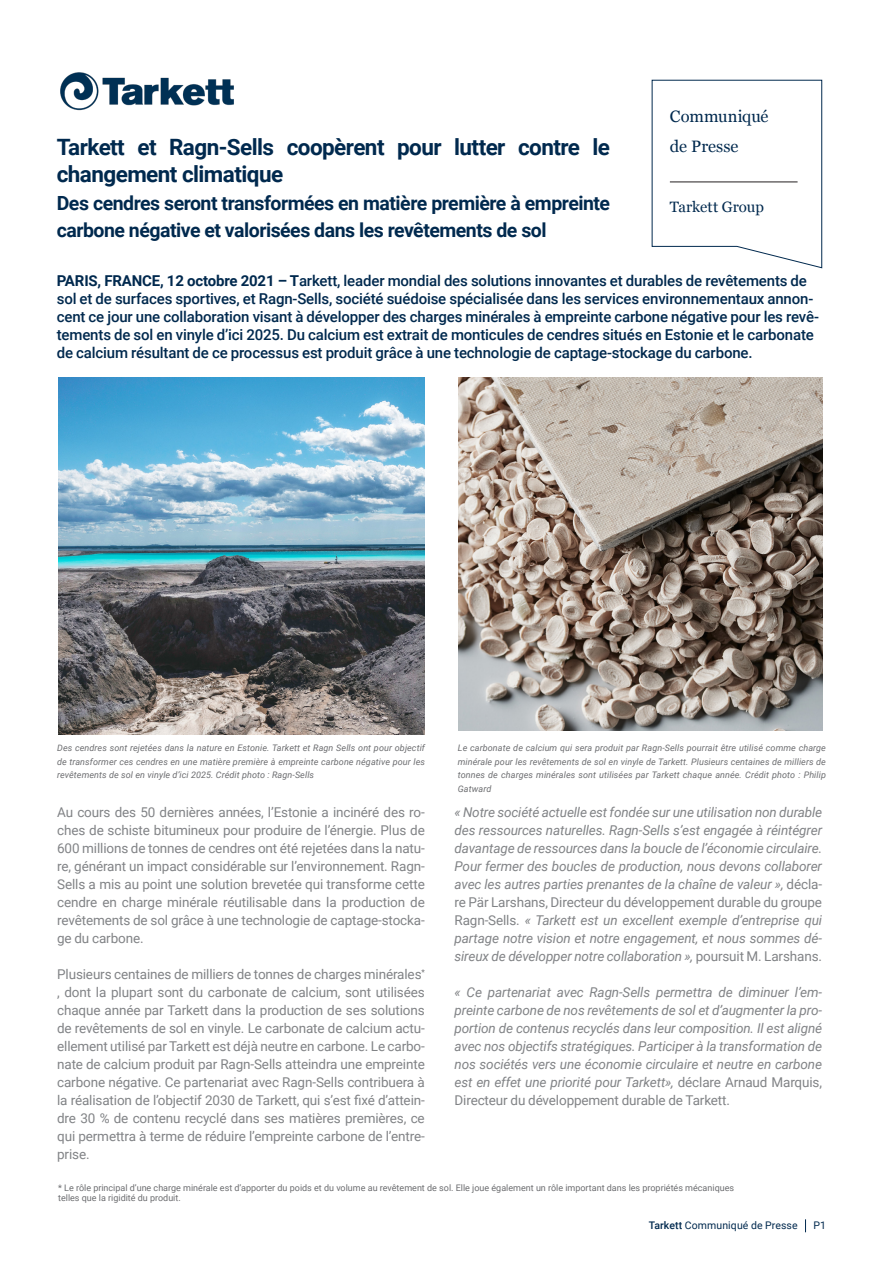
<style>
.page{position:relative;width:893px;height:1263px;background:#fff}
.page>*{position:absolute;margin:0;border:0;box-sizing:border-box;transform-origin:0 0}
.t1{font:700 22.5px/27px "Roboto";letter-spacing:-.025em;color:#00294e}
.t2{font:700 19.5px/27px "Roboto";letter-spacing:-.025em;color:#00294e}
.t3{font:16.5px "Georgia";color:#00294e}
.t4{font:500 15px/18px "Roboto";letter-spacing:-.01em;color:#00294e}
.t5{font:15px "Georgia";letter-spacing:-.005em;color:#00294e}
.t6{font:13.5px/18px "Roboto";letter-spacing:-.01em;color:#818386;text-align:justify}
.t7{font:italic 13.5px/18px "Roboto";letter-spacing:-.01em;color:#818386;text-align:justify}
.t8{font:10.5px "Roboto";letter-spacing:.01em;color:#00294e}
.t9{font:italic 9px/13.5px "Roboto";letter-spacing:.01em;color:#6c6d70;text-align:justify}
.t10{font:9px/10.8px "Roboto";color:#6c6d70}
.s1{font-weight:700}
.s2{font-style:normal}
.s3{font-weight:500}
</style>
<div class="page">
<img style="left:58px;top:378px;width:366px;height:356px">
<img style="left:458px;top:378px;width:364px;height:353px">
<svg style="left:651px;top:79px;width:171px;height:190px"></svg>
<hr style="left:670px;top:182px;width:128px;height:1px;background:#231f20">
<svg style="left:805px;top:1219px;width:1px;height:13px"></svg>
<img style="left:60px;top:72px;width:174px;height:38px">
<p class="t1" style="left:57px;top:133px;width:555px">Tarkett et Ragn-Sells coopèrent pour lutter contre le changement climatique</p>
<p class="t2" style="left:57px;top:188px;width:555px">Des cendres seront transformées en matière première à empreinte carbone négative et valorisées dans les revêtements de sol</p>
<p class="t3" style="left:670px;top:105px;width:100px">Communiqué</p>
<p class="t3" style="left:670px;top:135px;width:70px">de Presse</p>
<p class="t5" style="left:670px;top:196px;width:96px">Tarkett Group</p>
<p class="t4" style="left:57px;top:271px;width:764px"><span class="s1">PARIS, FRANCE, 12 octobre 2021 – T</span>arkett, leader mondial des solutions innovantes et durables de revêtements de sol et de surfaces sportives, et Ragn-Sells, société suédoise spécialisée dans les services environnementaux annon&shy;cent ce jour une collaboration visant à développer des charges minérales à empreinte carbone négative pour les revê&shy;tements de sol en vinyle d’ici 2025. Du calcium est extrait de monticules de cendres situés en Estonie et le carbonate de calcium résultant de ce processus est produit grâce à une technologie de captage-stockage du carbone.</p>
<p class="t9" style="left:57px;top:741px;width:369px">Des cendres sont rejetées dans la nature en Estonie. Tarkett et Ragn Sells ont pour objectif de transformer ces cendres en une matière première à empreinte carbone négative pour les revêtements de sol en vinyle d’ici 2025. Crédit photo : Ragn-Sells</p>
<p class="t9" style="left:458px;top:741px;width:370px">Le carbonate de calcium qui sera produit par Ragn-Sells pourrait être utilisé comme charge minérale pour les revêtements de sol en vinyle de Tarkett. Plusieurs centaines de milliers de tonnes de charges minérales sont utilisées par Tarkett chaque année. Crédit photo : Philip Gatward</p>
<p class="t6" style="left:57px;top:803px;width:369px">Au cours des 50 dernières années, l’Estonie a incinéré des ro&shy;ches de schiste bitumineux pour produire de l’énergie. Plus de 600 millions de tonnes de cendres ont été rejetées dans la natu&shy;re, générant un impact considérable sur l’environnement. Ragn-Sells a mis au point une solution brevetée qui transforme cette cendre en charge minérale réutilisable dans la production de revêtements de sol grâce à une technologie de captage-stocka&shy;ge du carbone.</p>
<p class="t6" style="left:57px;top:965px;width:369px">Plusieurs centaines de milliers de tonnes de charges minérales<sup>* </sup>, dont la plupart sont du carbonate de calcium, sont utilisées chaque année par Tarkett dans la production de ses solutions de revêtements de sol en vinyle. Le carbonate de calcium actu&shy;ellement utilisé par Tarkett est déjà neutre en carbone. Le carbo&shy;nate de calcium produit par Ragn-Sells atteindra une empreinte carbone négative. Ce partenariat avec Ragn-Sells contribuera à la réalisation de l’objectif 2030 de Tarkett, qui s’est fixé d’attein&shy;dre 30 % de contenu recyclé dans ses matières premières, ce qui permettra à terme de réduire l’empreinte carbone de l’entre&shy;prise.</p>
<p class="t7" style="left:454px;top:803px;width:369px">« Notre société actuelle est fondée sur une utilisation non durable des ressources naturelles. Ragn-Sells s’est engagée à réintégrer davantage de ressources dans la boucle de l’économie circulaire.<br>Pour fermer des boucles de production, nous devons collaborer avec les autres parties prenantes de la chaîne de valeur », <span class="s2">décla&shy;re Pär Larshans, Directeur du développement durable du groupe Ragn-Sells.</span> « Tarkett est un excellent exemple d’entreprise qui partage notre vision et notre engagement, et nous sommes dé&shy;sireux de développer notre collaboration », <span class="s2">poursuit M. Larshans.</span></p>
<p class="t7" style="left:454px;top:983px;width:369px">« Ce partenariat avec Ragn-Sells permettra de diminuer l’em&shy;preinte carbone de nos revêtements de sol et d’augmenter la pro&shy;portion de contenus recyclés dans leur composition. Il est aligné avec nos objectifs stratégiques. Participer à la transformation de nos sociétés vers une économie circulaire et neutre en carbone est en effet une priorité pour Tarkett», <span class="s2">déclare Arnaud Marquis, Directeur du développement durable de Tarkett.</span></p>
<p class="t10" style="left:58px;top:1182px;width:678px">* Le rôle principal d’une charge minérale est d’apporter du poids et du volume au revêtement de sol. Elle joue également un rôle important dans les propriétés mécaniques telles que la rigidité du produit.</p>
<p class="t8" style="left:649px;top:1218px;width:150px"><span class="s3">Tarkett</span> Communiqué de Presse</p>
<p class="t8" style="left:813px;top:1218px;width:14px">P1</p>
</div>
